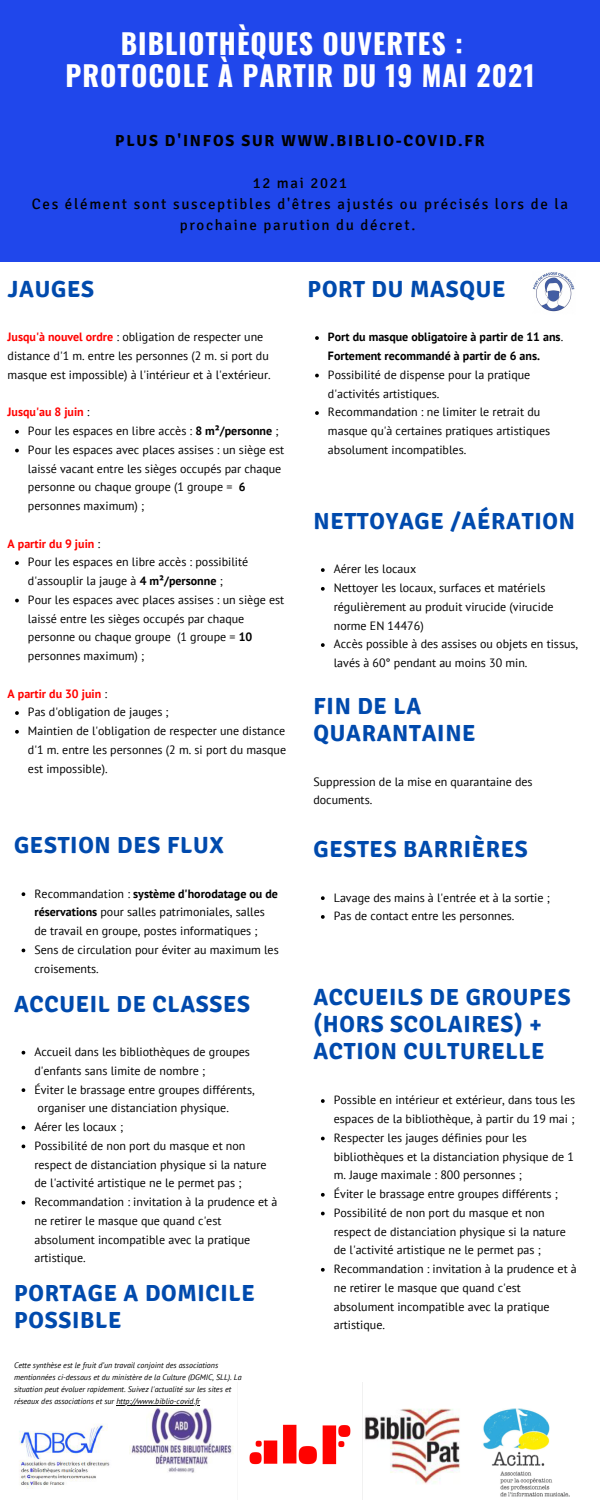
<style>
.page{position:relative;width:600px;height:1500px;background:#2047eb}
.page>*{position:absolute;margin:0;border:0;box-sizing:border-box;transform-origin:0 0}
.t1{font:700 28px "Oswald";letter-spacing:.035em;color:#fff}
.t2{font:700 23.3px/27px "Signika";letter-spacing:.03em;color:#004aad}
.t3{font:700 16px "Signika";letter-spacing:.11em;color:#000}
.t4{font:15px/21px "Signika";letter-spacing:.11em;color:#000;text-align:center}
.t5{font:12px/18.8px "PT Sans";color:#000}
.t6{font:700 12px/18.8px "PT Sans";color:#000}
.t7{font:700 12px "PT Sans";color:#ff0200}
.t8{font:italic 8px/12px "PT Sans";color:#000}
.s1{font-weight:700;color:#ff0200}
.s2{font-weight:400;color:#000}
.s3{font-weight:700}
.s4{font-weight:400}
</style>
<div class="page">
<div style="left:0;top:263px;width:600px;height:1208px;background:#fff"></div>
<img style="left:0;top:1405px;width:600px;height:95px">
<img style="left:238px;top:1405px;width:124px;height:95px">
<svg style="left:15px;top:430px;width:4px;height:4px"></svg>
<svg style="left:15px;top:449px;width:4px;height:3px"></svg>
<svg style="left:15px;top:561px;width:4px;height:4px"></svg>
<svg style="left:15px;top:599px;width:4px;height:3px"></svg>
<svg style="left:15px;top:711px;width:4px;height:4px"></svg>
<svg style="left:15px;top:730px;width:4px;height:4px"></svg>
<svg style="left:321px;top:1099px;width:4px;height:4px"></svg>
<svg style="left:321px;top:1137px;width:4px;height:3px"></svg>
<svg style="left:321px;top:1193px;width:4px;height:4px"></svg>
<svg style="left:321px;top:1212px;width:4px;height:3px"></svg>
<svg style="left:321px;top:1268px;width:4px;height:4px"></svg>
<svg style="left:315px;top:336px;width:4px;height:4px"></svg>
<svg style="left:315px;top:374px;width:4px;height:3px"></svg>
<svg style="left:315px;top:411px;width:4px;height:4px"></svg>
<hr style="left:116px;top:1405px;width:84px;height:1px;background:#000">
<svg style="left:22px;top:892px;width:3px;height:4px"></svg>
<svg style="left:321px;top:568px;width:4px;height:4px"></svg>
<svg style="left:321px;top:587px;width:4px;height:4px"></svg>
<svg style="left:321px;top:643px;width:4px;height:4px"></svg>
<svg style="left:22px;top:1051px;width:3px;height:4px"></svg>
<svg style="left:22px;top:1088px;width:3px;height:4px"></svg>
<svg style="left:22px;top:1126px;width:3px;height:4px"></svg>
<svg style="left:22px;top:1201px;width:3px;height:4px"></svg>
<img style="left:532px;top:272px;width:43px;height:40px">
<svg style="left:321px;top:896px;width:4px;height:4px"></svg>
<svg style="left:321px;top:915px;width:4px;height:4px"></svg>
<p class="t1" style="left:121px;top:22px;width:343px">BIBLIOTHÈQUES OUVERTES :</p>
<p class="t1" style="left:65px;top:53px;width:471px">PROTOCOLE À PARTIR DU 19 MAI 2021</p>
<p class="t3" style="left:115px;top:131px;width:371px">PLUS D'INFOS SUR WWW.BIBLIO-COVID.FR</p>
<p class="t4" style="left:253px;top:173px;width:96px">12 mai 2021</p>
<p class="t4" style="left:32px;top:194px;width:538px">Ces élément sont susceptibles d'êtres ajustés ou précisés lors de la prochaine parution du décret.</p>
<p class="t2" style="left:8px;top:276px;width:88px">JAUGES</p>
<p class="t5" style="left:8px;top:328px;width:265px"><span class="s1">Jusqu'à nouvel ordre</span> : obligation de respecter une distance d'1 m. entre les personnes (2 m. si port du masque est impossible) à l'intérieur et à l'extérieur.</p>
<p class="t7" style="left:8px;top:404px;width:83px">Jusqu'au 8 juin <span class="s2">:</span></p>
<p class="t5" style="left:28px;top:421px;width:252px">Pour les espaces en libre accès : <span class="s3">8 m²/personne</span> ;</p>
<p class="t5" style="left:28px;top:440px;width:258px">Pour les espaces avec places assises : un siège est laissé vacant entre les sièges occupés par chaque personne ou chaque groupe (1 groupe = <span class="s3">6 </span>personnes maximum) ;</p>
<p class="t7" style="left:8px;top:535px;width:94px">A partir du 9 juin <span class="s2">:</span></p>
<p class="t5" style="left:28px;top:553px;width:222px">Pour les espaces en libre accès : possibilité d'assouplir la jauge à <span class="s3">4 m²/personne</span> ;</p>
<p class="t5" style="left:28px;top:590px;width:258px">Pour les espaces avec places assises : un siège est laissé entre les sièges occupés par chaque personne ou chaque groupe (1 groupe = <span class="s3">10 </span>personnes maximum) ;</p>
<p class="t7" style="left:8px;top:685px;width:101px">A partir du 30 juin <span class="s2">:</span></p>
<p class="t5" style="left:28px;top:703px;width:142px">Pas d'obligation de jauges ;</p>
<p class="t5" style="left:28px;top:721px;width:260px;text-align:justify">Maintien de l'obligation de respecter une distance d'1 m. entre les personnes (2 m. si port du masque est impossible).</p>
<p class="t2" style="left:14px;top:832px;width:211px">GESTION DES FLUX</p>
<p class="t5" style="left:34px;top:884px;width:245px">Recommandation : <span class="s3">système d'horodatage ou de réservations</span> pour salles patrimoniales, salles de travail en groupe, postes informatiques ;</p>
<p class="t5" style="left:34px;top:940px;width:246px">Sens de circulation pour éviter au maximum les croisements.</p>
<p class="t2" style="left:14px;top:991px;width:238px">ACCUEIL DE CLASSES</p>
<p class="t5" style="left:34px;top:1042px;width:217px">Accueil dans les bibliothèques de groupes d'enfants sans limite de nombre ;</p>
<p class="t5" style="left:34px;top:1080px;width:222px">Éviter le brassage entre groupes différents, organiser une distanciation physique.</p>
<p class="t5" style="left:34px;top:1117px;width:90px">Aérer les locaux ;</p>
<p class="t5" style="left:34px;top:1136px;width:234px">Possibilité de non port du masque et non respect de distanciation physique si la nature de l'activité artistique ne le permet pas ;</p>
<p class="t5" style="left:34px;top:1192px;width:245px">Recommandation : invitation à la prudence et à ne retirer le masque que quand c'est absolument incompatible avec la pratique artistique.</p>
<p class="t2" style="left:14px;top:1280px;width:242px">PORTAGE A DOMICILE<br>POSSIBLE</p>
<p class="t8" style="left:14px;top:1359px;width:229px">Cette synthèse est le fruit d’un travail conjoint des associations mentionnées ci-dessous et du ministère de la Culture (DGMIC, SLL). La situation peut évoluer rapidement. Suivez l'actualité sur les sites et réseaux des associations et sur http://www.biblio-covid.fr</p>
<p class="t2" style="left:308px;top:276px;width:199px">PORT DU MASQUE</p>
<p class="t6" style="left:328px;top:328px;width:237px">Port du masque obligatoire à partir de 11 ans<span class="s4">.<br></span>Fortement recommandé à partir de 6 ans.</p>
<p class="t5" style="left:328px;top:365px;width:204px">Possibilité de dispense pour la pratique d'activités artistiques.</p>
<p class="t5" style="left:328px;top:403px;width:224px">Recommandation : ne limiter le retrait du masque qu'à certaines pratiques artistiques absolument incompatibles.</p>
<p class="t2" style="left:313px;top:508px;width:263px">NETTOYAGE /AÉRATION</p>
<p class="t5" style="left:334px;top:560px;width:84px">Aérer les locaux</p>
<p class="t5" style="left:334px;top:578px;width:221px">Nettoyer les locaux, surfaces et matériels régulièrement au produit virucide (virucide norme EN 14476)</p>
<p class="t5" style="left:334px;top:635px;width:246px">Accès possible à des assises ou objets en tissus, lavés à 60° pendant au moins 30 min.</p>
<p class="t2" style="left:313px;top:693px;width:164px">FIN DE LA<br>QUARANTAINE</p>
<p class="t5" style="left:313px;top:772px;width:221px">Suppression de la mise en quarantaine des documents.</p>
<p class="t2" style="left:313px;top:836px;width:216px">GESTES BARRIÈRES</p>
<p class="t5" style="left:334px;top:888px;width:218px">Lavage des mains à l'entrée et à la sortie ;</p>
<p class="t5" style="left:334px;top:906px;width:182px">Pas de contact entre les personnes.</p>
<p class="t2" style="left:313px;top:984px;width:259px">ACCUEILS DE GROUPES (HORS SCOLAIRES) +</p>
<p class="t2" style="left:313px;top:1038px;width:233px">ACTION CULTURELLE</p>
<p class="t5" style="left:334px;top:1091px;width:243px">Possible en intérieur et extérieur, dans tous les espaces de la bibliothèque, à partir du 19 mai ;</p>
<p class="t5" style="left:334px;top:1128px;width:242px">Respecter les jauges définies pour les bibliothèques et la distanciation physique de 1 m. Jauge maximale : 800 personnes ;</p>
<p class="t5" style="left:334px;top:1184px;width:225px">Éviter le brassage entre groupes différents ;</p>
<p class="t5" style="left:334px;top:1203px;width:234px">Possibilité de non port du masque et non respect de distanciation physique si la nature de l'activité artistique ne le permet pas ;</p>
<p class="t5" style="left:334px;top:1259px;width:245px">Recommandation : invitation à la prudence et à ne retirer le masque que quand c'est absolument incompatible avec la pratique artistique.</p>
</div>
